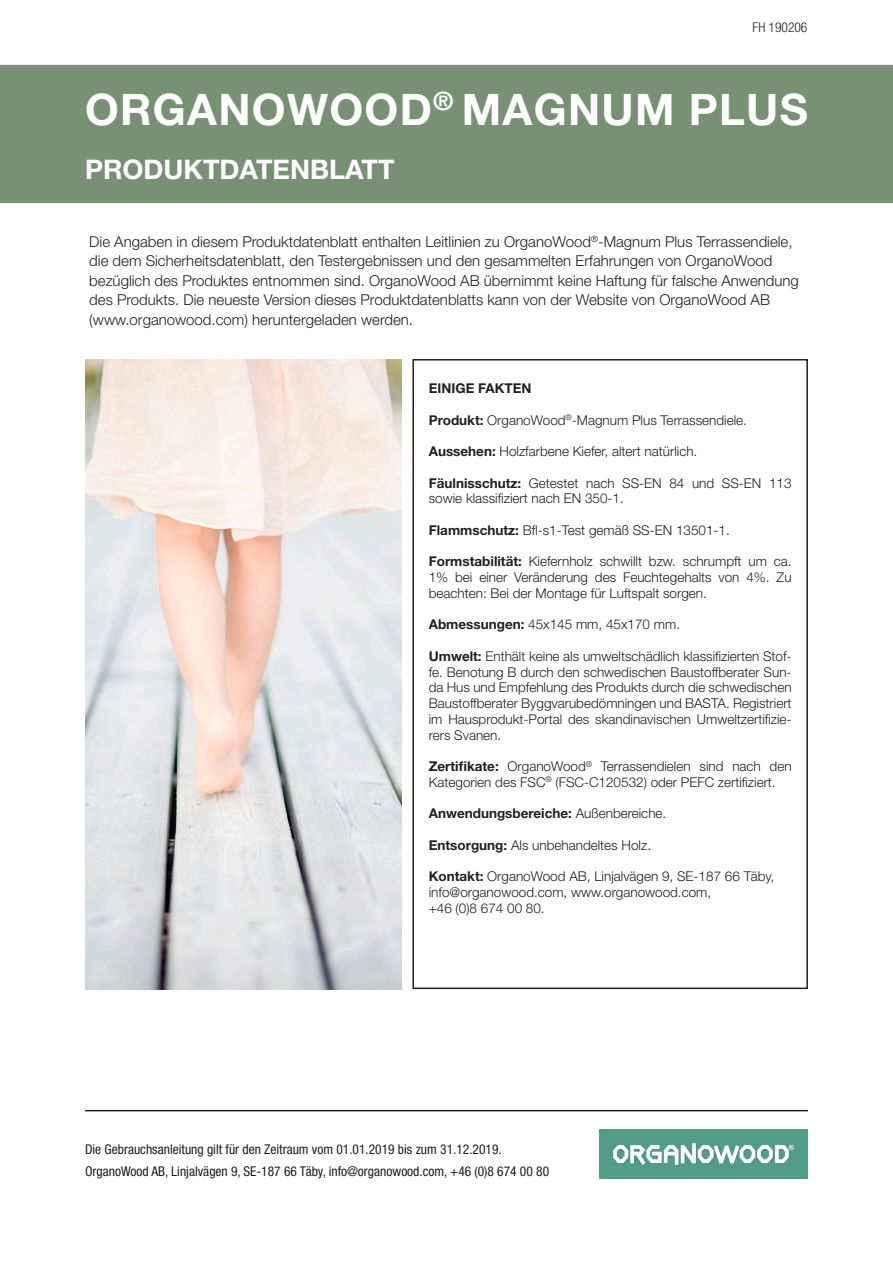
<style>
.page{position:relative;width:893px;height:1263px;background:#fff}
.page>*{position:absolute;margin:0;border:0;box-sizing:border-box;transform-origin:0 0}
.t1{font:700 43.5px "Helvetica Neue LT Std";letter-spacing:.03em;color:#fff}
.t2{font:700 27px "Helvetica Neue LT Std";color:#fff}
.t3{font:300 15px/19.5px "Helvetica Neue LT Std";color:#231f20}
.t4{font:300 13.5px/15.8px "Helvetica Neue LT Std";color:#231f20}
.t5{font:condensed 13.5px "Helvetica Neue LT Std";color:#231f20}
.t6{font:700 13.5px "Helvetica Neue LT Std";color:#231f20}
.t7{font:300 condensed 13.5px "Helvetica Neue LT Std";color:#231f20}
.s1{font-weight:700}
.s2{font-weight:300}
</style>
<div class="page">
<div style="left:0;top:65px;width:893px;height:138px;background:#789174"></div>
<img style="left:600px;top:1130px;width:208px;height:48px">
<hr style="left:85px;top:1110px;width:723px;height:1px;background:#231f20">
<img style="left:85px;top:359px;width:317px;height:630px">
<div style="left:412px;top:359px;width:396px;height:630px;border:2px solid #231f20"></div>
<p class="t7" style="left:753px;top:19px;width:56px">FH 190206</p>
<p class="t1" style="left:85px;top:82px;width:724px">ORGANOWOOD<sup>®</sup> MAGNUM PLUS</p>
<p class="t2" style="left:85px;top:152px;width:311px">PRODUKTDATENBLATT</p>
<p class="t3" style="left:89px;top:231px;width:711px">Die Angaben in diesem Produktdatenblatt enthalten Leitlinien zu OrganoWood<sup>®</sup>-Magnum Plus Terrassendiele, die dem Sicherheitsdatenblatt, den Testergebnissen und den gesammelten Erfahrungen von OrganoWood bezüglich des Produktes entnommen sind. OrganoWood AB übernimmt keine Haftung für falsche Anwendung des Produkts. Die neueste Version dieses Produktdatenblatts kann von der Website von OrganoWood AB (www.organowood.com) heruntergeladen werden.</p>
<p class="t6" style="left:429px;top:380px;width:104px">EINIGE FAKTEN</p>
<p class="t4" style="left:429px;top:412px;width:320px"><span class="s1">Produkt:</span> OrganoWood<sup>®</sup>-Magnum Plus Terrassendiele.</p>
<p class="t4" style="left:429px;top:443px;width:270px"><span class="s1">Aussehen:</span> Holzfarbene Kiefer, altert natürlich.</p>
<p class="t4" style="left:429px;top:475px;width:364px"><span class="s1">Fäulnisschutz:</span> Getestet nach SS-EN 84 und SS-EN 113 sowie klassifiziert nach EN 350-1.</p>
<p class="t4" style="left:429px;top:522px;width:303px"><span class="s1">Flammschutz:</span> Bfl-s1-Test gemäß SS-EN 13501-1.</p>
<p class="t4" style="left:429px;top:553px;width:364px;text-align:justify"><span class="s1">Formstabilität:</span> Kiefernholz schwillt bzw. schrumpft um ca.<br>1% bei einer Veränderung des Feuchtegehalts von 4%. Zu beachten: Bei der Montage für Luftspalt sorgen.</p>
<p class="t4" style="left:429px;top:616px;width:253px"><span class="s1">Abmessungen:</span> 45x145 mm, 45x170 mm.</p>
<p class="t4" style="left:429px;top:648px;width:364px;text-align:justify"><span class="s1">Umwelt:</span> Enthält keine als umweltschädlich klassifizierten Stof&shy;fe. Benotung B durch den schwedischen Baustoffberater Sun&shy;da Hus und Empfehlung des Produkts durch die schwedischen Baustoffberater Byggvarubedömningen und BASTA. Registriert im Hausprodukt-Portal des skandinavischen Umweltzertifizie&shy;rers Svanen.</p>
<p class="t4" style="left:429px;top:758px;width:364px"><span class="s1">Zertifikate:</span> OrganoWood<sup>®</sup> Terrassendielen sind nach den<br>Kategorien des FSC<sup>®</sup> (FSC-C120532) oder PEFC zertifiziert.</p>
<p class="t6" style="left:429px;top:805px;width:239px">Anwendungsbereiche: <span class="s2">Außenbereiche.</span></p>
<p class="t4" style="left:429px;top:837px;width:224px"><span class="s1">Entsorgung:</span> Als unbehandeltes Holz.</p>
<p class="t4" style="left:429px;top:868px;width:347px"><span class="s1">Kontakt:</span> OrganoWood AB, Linjalvägen 9, SE-187 66 Täby,</p>
<p class="t4" style="left:429px;top:884px;width:284px">info@organowood.com, www.organowood.com,</p>
<p class="t4" style="left:429px;top:900px;width:117px">+46 (0)8 674 00 80.</p>
<p class="t5" style="left:85px;top:1141px;width:418px">Die Gebrauchsanleitung gilt für den Zeitraum vom 01.01.2019 bis zum 31.12.2019.</p>
<p class="t5" style="left:85px;top:1163px;width:466px">OrganoWood AB, Linjalvägen 9, SE-187 66 Täby, info@organowood.com, +46 (0)8 674 00 80</p>
</div>
